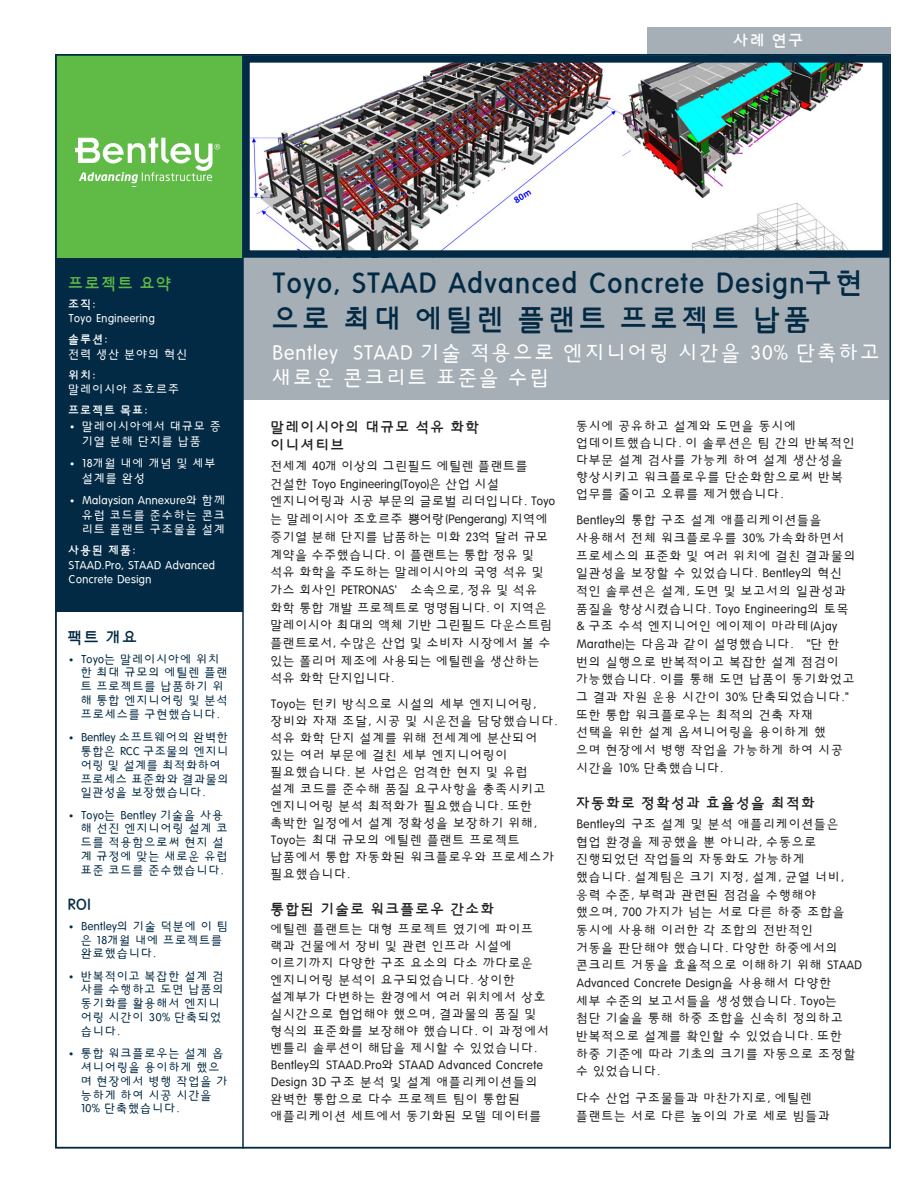
<style>
.page{position:relative;width:918px;height:1188px;background:#fff}
.page>*{position:absolute;margin:0;border:0;box-sizing:border-box;transform-origin:0 0}
.S__Title{font:30px/36px "H Ykan B";letter-spacing:.02em;color:#032a44}
.S__Sub-title{font:21px/25.2px "H Ykan M";letter-spacing:.02em;color:#fff}
.S__Sidebar_Header_B{font:16.5px "H Ykan B";color:#032a44}
.S__Sidebar_Header_G{font:16.5px "H Ykan B";color:#60bb46}
.t1{font:16.5px "H Ykan B";color:#fff}
.S__Body_Sub-Heads{font:15px/18.5px "H Ykan B";color:#231f20}
.S__Body_copy{font:12.75px/17.7px "H Ykan M";color:#231f20}
.S__Body_copy-2{font:12.75px/17.7px "H Ykan M";letter-spacing:-.02em;color:#231f20}
.S__Sidebar_bullets{font:12px/13.8px "H Ykan M";color:#032a44}
.S__Sidebar_bullets-2{font:12px/14.4px "H Ykan M";color:#fff}
.S__Sidebar_body_Whi{font:12px/14.4px "H Ykan M";color:#fff}
.S__Sidebar_bullets-3{font:12px/13.8px "H Ykan M";letter-spacing:-.02em;color:#032a44}
.S__Sidebar_sub-head{font:12px "H Ykan B";color:#fff}
.s1{font-family:"Arial Unicode MS"}
.s2{font-family:"Arial Unicode MS";color:#fff}
</style>
<div class="page">
<div style="left:55px;top:55px;width:188px;height:204px;background:#60bb46"></div>
<div style="left:648px;top:27px;width:243px;height:27px;background:#a6afb6"></div>
<svg style="left:75px;top:137px;width:146px;height:50px"></svg>
<div style="left:244px;top:258px;width:647px;height:141px;background:#a6afb6"></div>
<img style="left:251px;top:64px;width:613px;height:185px">
<div style="left:242px;top:55px;width:648px;height:203px;border:8px solid #032a44"></div>
<hr style="left:242px;top:54px;width:2px;height:1094px;background:#032a44">
<div style="left:55px;top:258px;width:187px;height:353px;background:#032a44"></div>
<p class="t1" style="left:734px;top:33px;width:73px">사례 연구</p>
<p class="S__Sidebar_Header_G" style="left:69px;top:276px;width:106px">프로젝트 요약</p>
<p class="S__Sidebar_sub-head" style="left:69px;top:298px;width:29px">조직:</p>
<p class="S__Sidebar_body_Whi" style="left:69px;top:312px;width:88px">Toyo Engineering</p>
<p class="S__Sidebar_sub-head" style="left:69px;top:334px;width:41px">솔루션:</p>
<p class="S__Sidebar_body_Whi" style="left:69px;top:347px;width:121px">전력 생산 분야의 혁신</p>
<p class="S__Sidebar_sub-head" style="left:69px;top:369px;width:29px">위치:</p>
<p class="S__Sidebar_body_Whi" style="left:69px;top:383px;width:113px">말레이시아 조호르주</p>
<p class="S__Sidebar_sub-head" style="left:69px;top:405px;width:81px">프로젝트 목표:</p>
<p class="S__Sidebar_bullets-2" style="left:82px;top:420px;width:141px;text-indent:-12px"><span class="s1">•</span> 말레이시아에서 대규모 증 기열 분해 단지를 납품</p>
<p class="S__Sidebar_bullets-2" style="left:82px;top:457px;width:136px;text-indent:-12px"><span class="s1">•</span> 18개월 내에 개념 및 세부 설계를 완성</p>
<p class="S__Sidebar_bullets-2" style="left:82px;top:494px;width:145px;text-align:justify;text-indent:-12px"><span class="s1">•</span> Malaysian Annexure와 함께 유럽 코드를 준수하는 콘크 리트 플랜트 구조물을 설계</p>
<p class="S__Sidebar_sub-head" style="left:69px;top:545px;width:69px">사용된 제품:</p>
<p class="S__Sidebar_body_Whi" style="left:69px;top:558px;width:148px">STAAD.Pro, STAAD Advanced<br>Concrete Design</p>
<p class="S__Sidebar_Header_B" style="left:68px;top:630px;width:73px">팩트 개요</p>
<p class="S__Sidebar_bullets" style="left:81px;top:652px;width:149px;text-indent:-12px"><span class="s1">•</span> Toyo는 말레이시아에 위치 한 최대 규모의 에틸렌 플랜 트 프로젝트를 납품하기 위 해 통합 엔지니어링 및 분석 프로세스를 구현했습니다.</p>
<p class="S__Sidebar_bullets-3" style="left:81px;top:731px;width:150px;text-indent:-12px"><span class="s1">•</span><span class="s2">•</span> Bentley 소프트웨어의 완벽한 통합은 RCC 구조물의 엔지니 어링 및 설계를 최적화하여 프로세스 표준화와 결과물의 일관성을 보장했습니다.</p>
<p class="S__Sidebar_bullets" style="left:81px;top:808px;width:149px;text-indent:-12px"><span class="s1">•</span> Toyo는 Bentley 기술을 사용 해 선진 엔지니어링 설계 코 드를 적용함으로써 현지 설 계 규정에 맞는 새로운 유럽 표준 코드를 준수했습니다.</p>
<p class="S__Sidebar_Header_B" style="left:68px;top:897px;width:25px">ROI</p>
<p class="S__Sidebar_bullets" style="left:81px;top:920px;width:150px;text-indent:-12px"><span class="s1">•</span> Bentley의 기술 덕분에 이 팀 은 18개월 내에 프로젝트를 완료했습니다.</p>
<p class="S__Sidebar_bullets" style="left:81px;top:969px;width:145px;text-indent:-12px"><span class="s1">•</span> 반복적이고 복잡한 설계 검 사를 수행하고 도면 납품의 동기화를 활용해서 엔지니 어링 시간이 30% 단축되었 습니다.</p>
<p class="S__Sidebar_bullets" style="left:81px;top:1047px;width:149px;text-indent:-12px"><span class="s1">•</span> 통합 워크플로우는 설계 옵 셔니어링을 용이하게 했으 며 현장에서 병행 작업을 가 능하게 하여 시공 시간을<br>10% 단축했습니다.</p>
<p class="S__Title" style="left:272px;top:266px;width:595px">Toyo, STAAD Advanced Concrete Design구현 으로 최대 에틸렌 플랜트 프로젝트 납품</p>
<p class="S__Sub-title" style="left:272px;top:341px;width:611px">Bentley STAAD 기술 적용으로 엔지니어링 시간을 30% 단축하고 새로운 콘크리트 표준을 수립</p>
<p class="S__Body_Sub-Heads" style="left:271px;top:418px;width:211px">말레이시아의 대규모 석유 화학 이니셔티브</p>
<p class="S__Body_copy-2" style="left:271px;top:458px;width:286px">전세계 40개 이상의 그린필드 에틸렌 플랜트를 건설한 Toyo Engineering(Toyo)은 산업 시설 엔지니어링과 시공 부문의 글로벌 리더입니다. Toyo 는 말레이시아 조호르주 <span class="s1">쁭</span>어랑(Pengerang) 지역에 증기열 분해 단지를 납품하는 미화 23억 달러 규모 계약을 수주했습니다. 이 플랜트는 통합 정유 및 석유 화학을 주도하는 말레이시아의 국영 석유 및 가스 회사인 PETRONAS’ 소속으로, 정유 및 석유 화학 통합 개발 프로젝트로 명명됩니다. 이 지역은 말레이시아 최대의 액체 기반 그린필드 다운스트림 플랜트로서, 수많은 산업 및 소비자 시장에서 볼 수 있는 폴리머 제조에 사용되는 에틸렌을 생산하는 석유 화학 단지입니다.</p>
<p class="S__Body_copy" style="left:271px;top:696px;width:288px;line-height:17px">Toyo는 턴키 방식으로 시설의 세부 엔지니어링, 장비와 자재 조달, 시공 및 시운전을 담당했습니다. 석유 화학 단지 설계를 위해 전세계에 분산되어 있는 여러 부문에 걸친 세부 엔지니어링이 필요했습니다. 본 사업은 엄격한 현지 및 유럽<br>설계 코드를 준수해 품질 요구사항을 충족시키고 엔지니어링 분석 최적화가 필요했습니다. 또한 촉박한 일정에서 설계 정확성을 보장하기 위해,<br>Toyo는 최대 규모의 에틸렌 플랜트 프로젝트 납품에서 통합 자동화된 워크플로우와 프로세스가 필요했습니다.</p>
<p class="S__Body_Sub-Heads" style="left:271px;top:900px;width:226px">통합된 기술로 워크플로우 간소화</p>
<p class="S__Body_copy" style="left:271px;top:921px;width:281px;line-height:17px">에틸렌 플랜트는 대형 프로젝트 였기에 파이프 랙과 건물에서 장비 및 관련 인프라 시설에 이르기까지 다양한 구조 요소의 다소 까다로운 엔지니어링 분석이 요구되었습니다. 상이한 설계부가 다변하는 환경에서 여러 위치에서 상호 실시간으로 협업해야 했으며, 결과물의 품질 및 형식의 표준화를 보장해야 했습니다. 이 과정에서 벤틀리 솔루션이 해답을 제시할 수 있었습니다.<br>Bentley의 STAAD.Pro와 STAAD Advanced Concrete<br>Design 3D 구조 분석 및 설계 애플리케이션들의 완벽한 통합으로 다수 프로젝트 팀이 통합된 애플리케이션 세트에서 동기화된 모델 데이터를</p>
<p class="S__Body_copy" style="left:576px;top:418px;width:281px;line-height:17px">동시에 공유하고 설계와 도면을 동시에 업데이트했습니다. 이 솔루션은 팀 간의 반복적인 다부문 설계 검사를 가능케 하여 설계 생산성을 향상시키고 워크플로우를 단순화함으로써 반복 업무를 줄이고 오류를 제거했습니다.</p>
<p class="S__Body_copy" style="left:576px;top:512px;width:283px">Bentley의 통합 구조 설계 애플리케이션들을 사용해서 전체 워크플로우를 30% 가속화하면서 프로세스의 표준화 및 여러 위치에 걸친 결과물의 일관성을 보장할 수 있었습니다. Bentley의 혁신 적인 솔루션은 설계, 도면 및 보고서의 일관성과 품질을 향상시켰습니다. Toyo Engineering의 토목 &amp; 구조 수석 엔지니어인 에이제이 마라테(Ajay<br>Marathe)는 다음과 같이 설명했습니다. “단 한 번의 실행으로 반복적이고 복잡한 설계 점검이 가능했습니다. 이를 통해 도면 납품이 동기화었고 그 결과 자원 운용 시간이 30% 단축되었습니다.” 또한 통합 워크플로우는 최적의 건축 자재<br>선택을 위한 설계 옵셔니어링을 용이하게 했<br>으며 현장에서 병행 작업을 가능하게 하여 시공 시간을 10% 단축했습니다.</p>
<p class="S__Body_Sub-Heads" style="left:576px;top:794px;width:241px">자동화로 정확성과 효율성을 최적화</p>
<p class="S__Body_copy" style="left:576px;top:816px;width:287px">Bentley의 구조 설계 및 분석 애플리케이션들은 협업 환경을 제공했을 뿐 아니라, 수동으로 진행되었던 작업들의 자동화도 가능하게 했습니다. 설계팀은 크기 지정, 설계, 균열 너비, 응력 수준, 부력과 관련된 점검을 수행해야 했으며, 700 가지가 넘는 서로 다른 하중 조합을 동시에 사용해 이러한 각 조합의 전반적인<br>거동을 판단해야 했습니다. 다양한 하중에서의 콘크리트 거동을 효율적으로 이해하기 위해 STAAD<br>Advanced Concrete Design을 사용해서 다양한<br>세부 수준의 보고서들을 생성했습니다. Toyo는 첨단 기술을 통해 하중 조합을 신속히 정의하고 반복적으로 설계를 확인할 수 있었습니다. 또한 하중 기준에 따라 기초의 크기를 자동으로 조정할 수 있었습니다.</p>
<p class="S__Body_copy" style="left:576px;top:1089px;width:256px">다수 산업 구조물들과 마찬가지로, 에틸렌 플랜트는 서로 다른 높이의 가로 세로 빔들과</p>
</div>
